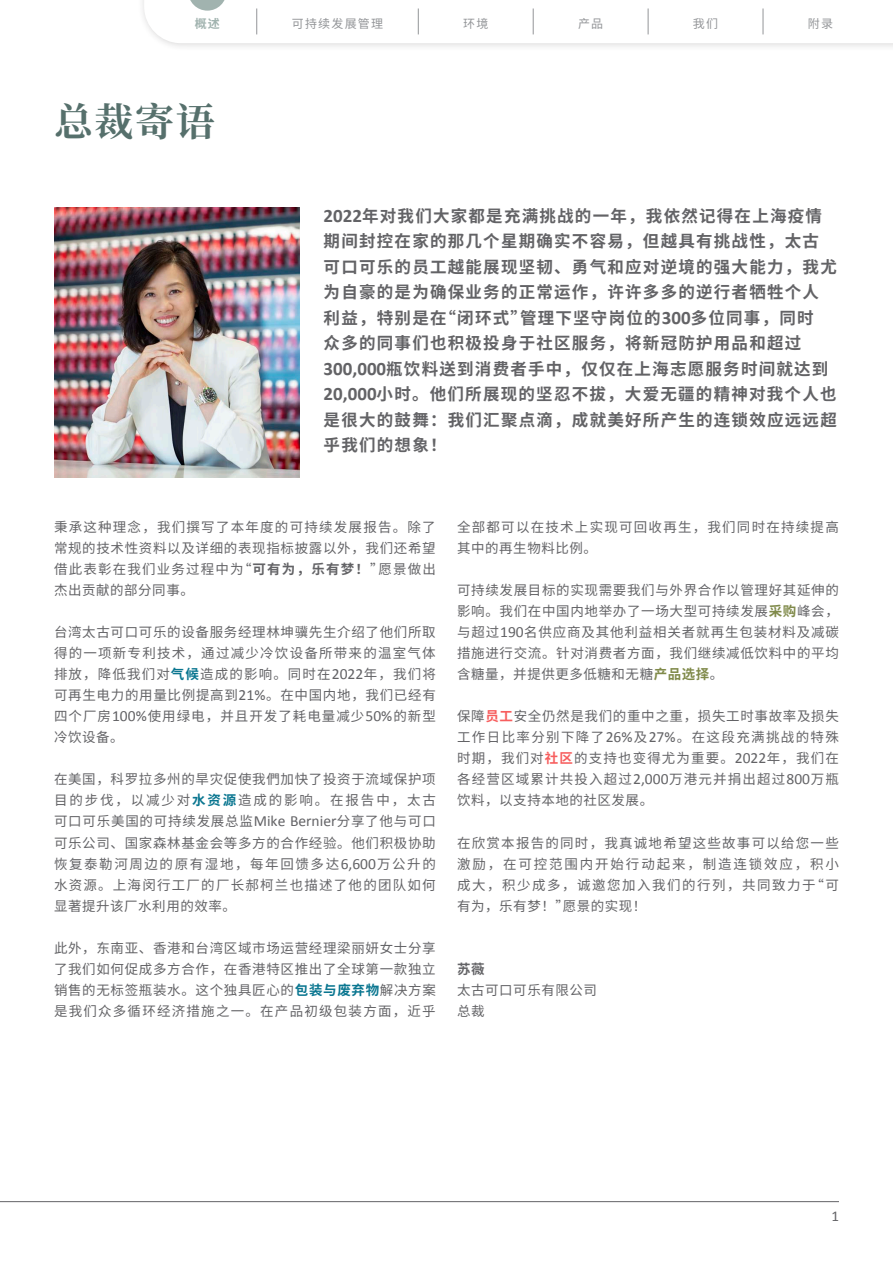
<style>
.page{position:relative;width:893px;height:1263px;background:#fff}
.page>*{position:absolute;margin:0;border:0;box-sizing:border-box;transform-origin:0 0}
._00_H0_C{font:700 39px "Noto Serif SC";color:#56706c}
.quote_C_11_17pt{font:700 16.5px/25.5px "Noto Sans SC";letter-spacing:.075em;color:#636366}
.t1{font:15px "Calibri";color:#636366}
._00_txt_C{font:13.5px/21px "Noto Sans SC";letter-spacing:.075em;color:#636366;text-align:justify}
._00_txt_C-2{font:13.5px "Noto Sans SC";letter-spacing:.04em;color:#636366}
._00_txt_C-3{font:700 13.5px "Noto Sans SC";color:#636366}
.t2{font:12px "Noto Sans SC";letter-spacing:.1em;color:#939598}
.t3{font:700 12px "Noto Sans SC";color:#a1b3af}
.s1{font-family:"Calibri";font-size:18.9px}
.s2{font-weight:700}
.s3{font-weight:700;color:#0a7690}
.s4{font-family:"Calibri";font-size:15.45px}
.s5{font-weight:700;color:#808a4a}
.s6{font-weight:700;color:#f75e5e}
</style>
<div class="page">
<img style="left:54px;top:207px;width:246px;height:270px">
<hr style="left:0;top:1201px;width:839px;height:1px;background:#636366">
<div style="left:137px;top:0;width:756px;height:52px;background:#231f20;opacity:.2"></div>
<svg style="left:153px;top:0;width:611px;height:43px"></svg>
<p class="t3" style="left:195px;top:16px;width:27px">概述</p>
<p class="t2" style="left:292px;top:16px;width:93px">可持续发展管理</p>
<p class="t2" style="left:463px;top:16px;width:27px">环境</p>
<p class="t2" style="left:578px;top:16px;width:27px">产品</p>
<p class="t2" style="left:693px;top:16px;width:27px">我们</p>
<p class="t2" style="left:808px;top:16px;width:27px">附录</p>
<p class="_00_H0_C" style="left:54px;top:100px;width:162px">总裁寄语</p>
<p class="quote_C_11_17pt" style="left:324px;top:203px;width:515px"><span class="s1">2022</span>年对我们大家都是充满挑战的一年，我依然记得在上海疫情期间封控在家的那几个星期确实不容易，但越具有挑战性，太古可口可乐的员工越能展现坚韧、勇气和应对逆境的强大能力，我尤为自豪的是为确保业务的正常运作，许许多多的逆行者牺牲个人利益，特别是在“闭环式”管理下坚守岗位的<span class="s1">300</span>多位同事，同时<br>众多的同事们也积极投身于社区服务，将新冠防护用品和超过<br><span class="s1">300,000</span>瓶饮料送到消费者手中，仅仅在上海志愿服务时间就达到<br><span class="s1">20,000</span>小时。他们所展现的坚忍不拔，大爱无疆的精神对我个人也是很大的鼓舞：我们汇聚点滴，成就美好所产生的连锁效应远远超乎我们的想象！</p>
<p class="_00_txt_C" style="left:54px;top:517px;width:383px">秉承这种理念，我们撰写了本年度的可持续发展报告。除了常规的技术性资料以及详细的表现指标披露以外，我们还希望借此表彰在我们业务过程中为“<span class="s2">可有为，乐有梦！</span>”愿景做出杰出贡献的部分同事。</p>
<p class="_00_txt_C" style="left:54px;top:622px;width:383px">台湾太古可口可乐的设备服务经理林坤骥先生介绍了他们所取得的一项新专利技术，通过减少冷饮设备所带来的温室气体排放，降低我们对<span class="s3">气候</span>造成的影响。同时在<span class="s4">2022</span>年，我们将可再生电力的用量比例提高到<span class="s4">21%</span>。在中国内地，我们已经有四个厂房<span class="s4">100%</span>使用绿电，并且开发了耗电量减少<span class="s4">50%</span>的新型冷饮设备。</p>
<p class="_00_txt_C" style="left:54px;top:769px;width:383px">在美国，科罗拉多州的旱灾促使我們加快了投资于流域保护项目的步伐，以减少对<span class="s3">水资源</span>造成的影响。在报告中，太古可口可乐美国的可持续发展总监<span class="s4">Mike Bernier</span>分享了他与可口可乐公司、国家森林基金会等多方的合作经验。他们积极协助恢复泰勒河周边的原有湿地，每年回馈多达<span class="s4">6,600</span>万公升的水资源。上海闵行工厂的厂长郝柯兰也描述了他的团队如何显著提升该厂水利用的效率。</p>
<p class="_00_txt_C" style="left:54px;top:937px;width:383px">此外，东南亚、香港和台湾区域市场运营经理梁丽妍女士分享了我们如何促成多方合作，在香港特区推出了全球第一款独立销售的无标签瓶装水。这个独具匠心的<span class="s3">包装与废弃物</span>解决方案是我们众多循环经济措施之一。在产品初级包装方面，近乎</p>
<p class="_00_txt_C" style="left:457px;top:517px;width:383px">全部都可以在技术上实现可回收再生，我们同时在持续提高其中的再生物料比例。</p>
<p class="_00_txt_C" style="left:457px;top:580px;width:383px">可持续发展目标的实现需要我们与外界合作以管理好其延伸的影响。我们在中国内地举办了一场大型可持续发展<span class="s5">采购</span>峰会，与超过<span class="s4">190</span>名供应商及其他利益相关者就再生包装材料及减碳措施进行交流。针对消费者方面，我们继续减低饮料中的平均含糖量，并提供更多低糖和无糖<span class="s5">产品选择</span>。</p>
<p class="_00_txt_C" style="left:457px;top:706px;width:383px">保障<span class="s6">员工</span>安全仍然是我们的重中之重，损失工时事故率及损失工作日比率分别下降了<span class="s4">26%</span>及<span class="s4">27%</span>。在这段充满挑战的特殊时期，我们对<span class="s6">社区</span>的支持也变得尤为重要。<span class="s4">2022</span>年，我们在各经营区域累计共投入超过<span class="s4">2,000</span>万港元并捐出超过<span class="s4">800</span>万瓶饮料，以支持本地的社区发展。</p>
<p class="_00_txt_C" style="left:457px;top:832px;width:383px">在欣赏本报告的同时，我真诚地希望这些故事可以给您一些激励，在可控范围内开始行动起来，制造连锁效应，积小成大，积少成多，诚邀您加入我们的行列，共同致力于“可有为，乐有梦！”愿景的实现！</p>
<p class="_00_txt_C-3" style="left:457px;top:961px;width:29px">苏薇</p>
<p class="_00_txt_C-2" style="left:457px;top:982px;width:141px">太古可口可乐有限公司</p>
<p class="_00_txt_C" style="left:457px;top:1000px;width:29px">总裁</p>
<p class="t1" style="left:831px;top:1206px;width:9px">1</p>
</div>
